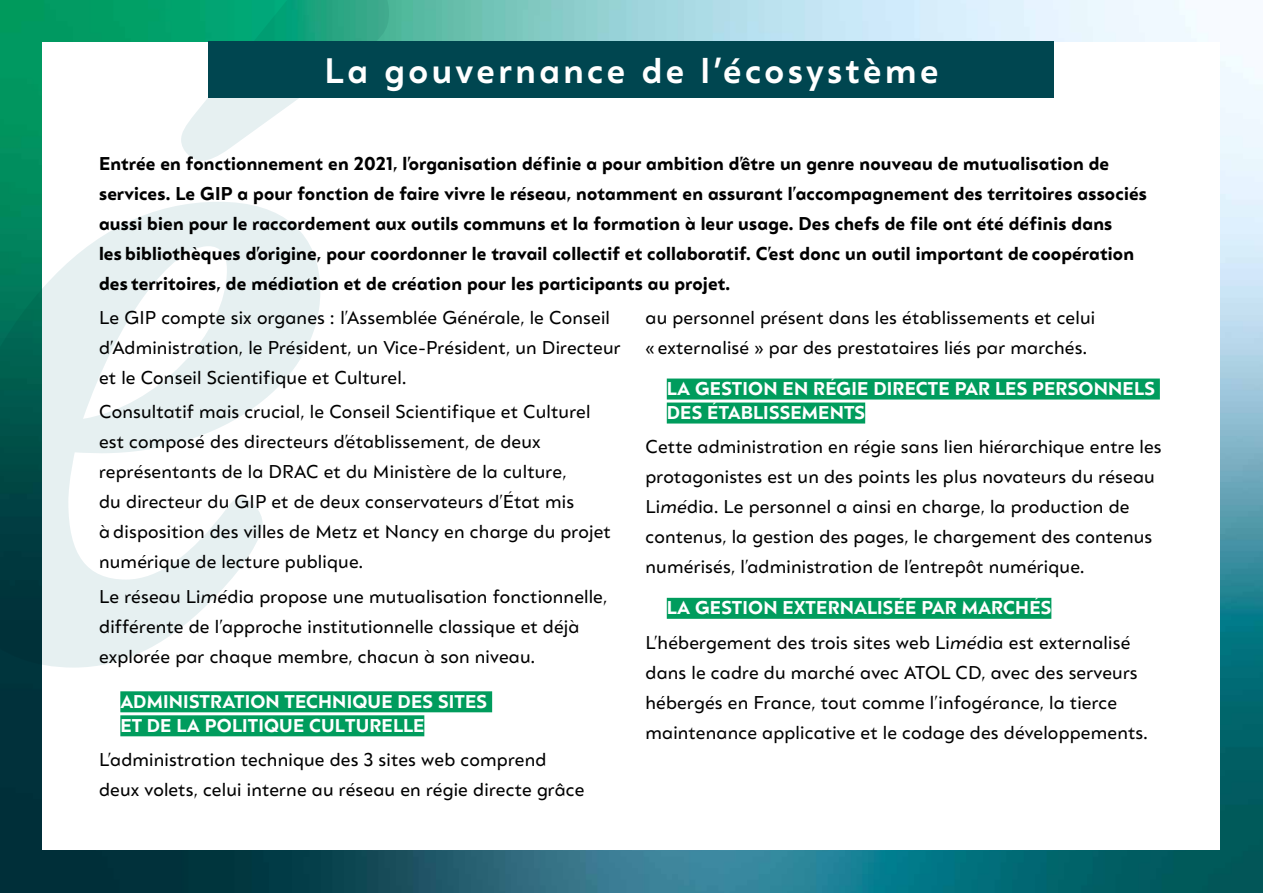
<style>
.page{position:relative;width:1263px;height:893px;background:#fff}
.page>*{position:absolute;margin:0;border:0;box-sizing:border-box;transform-origin:0 0}
.t1{font:600 34.35px "Grava";letter-spacing:.1em;color:#fff}
.t2{font:18px/30px "Grava Display";letter-spacing:.01em;color:#000}
.t3{font:700 18px/30px "Grava Display";letter-spacing:.01em;color:#000}
.t4{font:700 18px/24px "Grava Display";letter-spacing:.01em;color:#fff}
.s1{font-style:italic}
.s2{font-weight:700;color:#fff}
</style>
<div class="page">
<img style="left:0;top:0;width:1263px;height:893px">
<div style="left:43px;top:43px;width:1177px;height:807px;background:#fff"></div>
<svg style="left:0;top:0;width:389px;height:668px"></svg>
<div style="left:209px;top:41px;width:845px;height:57px;background:#004650"></div>
<div style="left:120px;top:691px;width:372px;height:21px;background:#009c5d"></div>
<div style="left:120px;top:715px;width:304px;height:21px;background:#009c5d"></div>
<div style="left:667px;top:379px;width:493px;height:21px;background:#009c5d"></div>
<div style="left:667px;top:403px;width:198px;height:21px;background:#009c5d"></div>
<div style="left:667px;top:598px;width:384px;height:21px;background:#009c5d"></div>
<h1 class="t1" style="left:325px;top:49px;width:615px">La gouvernance de l’écosystème</h1>
<p class="t3" style="left:99px;top:148px;width:1049px">Entrée en fonctionnement en 2021, l’organisation définie a pour ambition d’être un genre nouveau de mutualisation de services. Le GIP a pour fonction de faire vivre le réseau, notamment en assurant l’accompagnement des territoires associés aussi bien pour le raccordement aux outils communs et la formation à leur usage. Des chefs de file ont été définis dans<br>les bibliothèques d’origine, pour coordonner le travail collectif et collaboratif. C’est donc un outil important de coopération des territoires, de médiation et de création pour les participants au projet.</p>
<p class="t2" style="left:99px;top:303px;width:523px">Le GIP compte six organes : l’Assemblée Générale, le Conseil d’Administration, le Président, un Vice-Président, un Directeur et le Conseil Scientifique et Culturel.</p>
<p class="t2" style="left:99px;top:397px;width:513px">Consultatif mais crucial, le Conseil Scientifique et Culturel est composé des directeurs d’établissement, de deux représentants de la DRAC et du Ministère de la culture,<br>du directeur du GIP et de deux conservateurs d’État mis<br>à disposition des villes de Metz et Nancy en charge du projet numérique de lecture publique.</p>
<p class="t2" style="left:99px;top:581px;width:510px">Le réseau Li<span class="s1">mé</span>dia propose une mutualisation fonctionnelle, différente de l’approche institutionnelle classique et déjà explorée par chaque membre, chacun à son niveau.</p>
<p class="t4" style="left:120px;top:689px;width:368px">ADMINISTRATION TECHNIQUE DES SITES<br>ET DE LA POLITIQUE CULTURELLE</p>
<p class="t2" style="left:99px;top:745px;width:487px">L’administration technique des 3 sites web comprend deux volets, celui interne au réseau en régie directe grâce</p>
<p class="t2" style="left:645px;top:303px;width:451px">au personnel présent dans les établissements et celui « externalisé » par des prestataires liés par marchés.</p>
<p class="t4" style="left:667px;top:377px;width:490px">LA GESTION EN RÉGIE DIRECTE PAR LES PERSONNELS<br>DES ÉTABLISSEMENTS</p>
<p class="t2" style="left:645px;top:432px;width:518px">Cette administration en régie sans lien hiérarchique entre les protagonistes est un des points les plus novateurs du réseau Li<span class="s1">mé</span>dia. Le personnel a ainsi en charge, la production de contenus, la gestion des pages, le chargement des contenus numérisés, l’administration de l’entrepôt numérique.</p>
<p class="t2" style="left:645px;top:591px;width:486px;line-height:34.2px;text-indent:21px"><span class="s2">LA GESTION EXTERNALISÉE PAR MARCHÉS<br></span>L’hébergement des trois sites web Li<span class="s1">mé</span>dia est externalisé</p>
<p class="t2" style="left:645px;top:657px;width:504px">dans le cadre du marché avec ATOL CD, avec des serveurs hébergés en France, tout comme l’infogérance, la tierce maintenance applicative et le codage des développements.</p>
</div>
